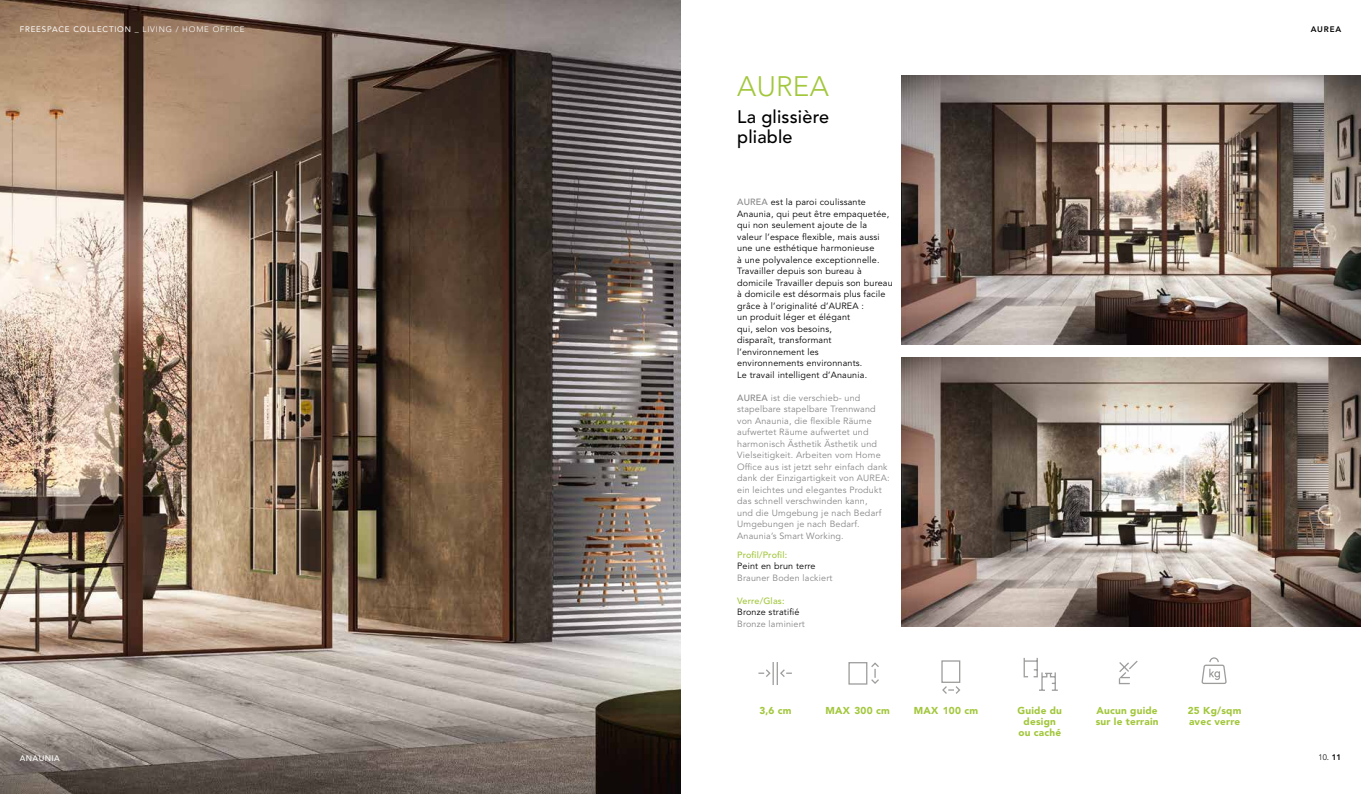
<style>
.page{position:relative;width:1361px;height:794px;background:#fff}
.page>*{position:absolute;margin:0;border:0;box-sizing:border-box;transform-origin:0 0}
.t1{font:300 28px "Avenir LT Pro";letter-spacing:.01em;color:#a2c73b}
.t2{font:500 18px/20px "Avenir LT Pro";letter-spacing:.01em;color:#000}
.t3{font:900 10px/11px "Avenir LT Pro";letter-spacing:.02em;color:#a2c73b}
.t4{font:9px/11.5px "Avenir LT Pro";letter-spacing:.02em;color:#000}
.t5{font:9px/11.5px "Avenir LT Pro";letter-spacing:.02em;color:#878787}
.t6{font:500 9px "Avenir LT Pro";letter-spacing:.02em;color:#a2c73b}
.t7{font:8px "Avenir LT Pro";letter-spacing:.1em;color:#fff}
.t8{font:500 8px "Avenir LT Pro";letter-spacing:.05em;color:#fff}
.t9{font:800 8px "Avenir LT Pro";letter-spacing:.1em;color:#000}
.t10{font:300 8px "Avenir LT Pro";color:#000}
.s1{font-weight:300}
.s2{font-weight:500;color:#878787}
.s3{font-weight:500}
.s4{font-family:"Stolzl";font-weight:400}
.s5{font-weight:800}
</style>
<div class="page">
<img style="left:0;top:0;width:680px;height:794px">
<img style="left:901px;top:75px;width:460px;height:269px">
<img style="left:901px;top:357px;width:460px;height:269px">
<svg style="left:758px;top:662px;width:34px;height:23px"></svg>
<svg style="left:848px;top:662px;width:31px;height:23px"></svg>
<svg style="left:1201px;top:657px;width:26px;height:27px"></svg>
<svg style="left:1118px;top:660px;width:20px;height:25px"></svg>
<svg style="left:941px;top:660px;width:20px;height:34px"></svg>
<svg style="left:1023px;top:657px;width:35px;height:34px"></svg>
<p class="t7" style="left:20px;top:24px;width:226px">FREESPACE COLLECTION _ <span class="s1">LIVING / HOME OFFICE</span></p>
<p class="t9" style="left:1310px;top:24px;width:32px">AUREA</p>
<h1 class="t1" style="left:737px;top:70px;width:93px">AUREA</h1>
<h2 class="t2" style="left:737px;top:107px;width:93px">La glissière pliable</h2>
<p class="t4" style="left:737px;top:197px;width:157px"><span class="s2">AUREA</span> est la paroi coulissante<br>Anaunia, qui peut être empaquetée, qui non seulement ajoute de la valeur l’espace flexible, mais aussi une une esthétique harmonieuse<br>à une polyvalence exceptionnelle.<br>Travailler depuis son bureau à domicile Travailler depuis son bureau à domicile est désormais plus facile grâce à l’originalité d’AUREA :<br>un produit léger et élégant<br>qui, selon vos besoins,<br>disparaît, transformant l’environnement les<br>environnements environnants.<br>Le travail intelligent d’Anaunia.</p>
<p class="t5" style="left:737px;top:392px;width:154px"><span class="s3">AUREA</span> ist die verschieb- und stapelbare stapelbare Trennwand von Anaunia, die flexible Räume aufwertet Räume aufwertet und harmonisch Ästhetik Ästhetik und<br>Vielseitigkeit. Arbeiten vom Home<br>Office aus ist jetzt sehr einfach dank dank der Einzigartigkeit von AUREA: ein leichtes und elegantes Produkt das schnell verschwinden kann,<br>und die Umgebung je nach Bedarf<br>Umgebungen je nach Bedarf.<br>Anaunia’s Smart Working.</p>
<p class="t6" style="left:737px;top:549px;width:52px">Profil/Profil:</p>
<p class="t4" style="left:737px;top:561px;width:80px">Peint en brun terre</p>
<p class="t5" style="left:737px;top:572px;width:97px">Brauner Boden lackiert</p>
<p class="t6" style="left:737px;top:595px;width:49px">Verre/Glas:</p>
<p class="t4" style="left:737px;top:607px;width:64px">Bronze stratifié</p>
<p class="t5" style="left:737px;top:618px;width:69px">Bronze laminiert</p>
<p class="t8" style="left:20px;top:753px;width:41px">ANAUNIA</p>
<p class="t3" style="left:759px;top:705px;width:34px">3,6 cm</p>
<p class="t3" style="left:825px;top:705px;width:66px">MAX 300 cm</p>
<p class="t3" style="left:914px;top:705px;width:66px">MAX 100 cm</p>
<p class="t3" style="left:1188px;top:705px;width:55px">25 Kg/sqm avec verre</p>
<p class="t3" style="left:1017px;top:705px;width:46px;text-align:center">Guide du design ou caché</p>
<p class="t3" style="left:1095px;top:705px;width:64px">Aucun guide sur le terrain</p>
<p class="t10" style="left:1318px;top:753px;width:24px">10<span class="s4">.</span> <span class="s5">11</span></p>
</div>
